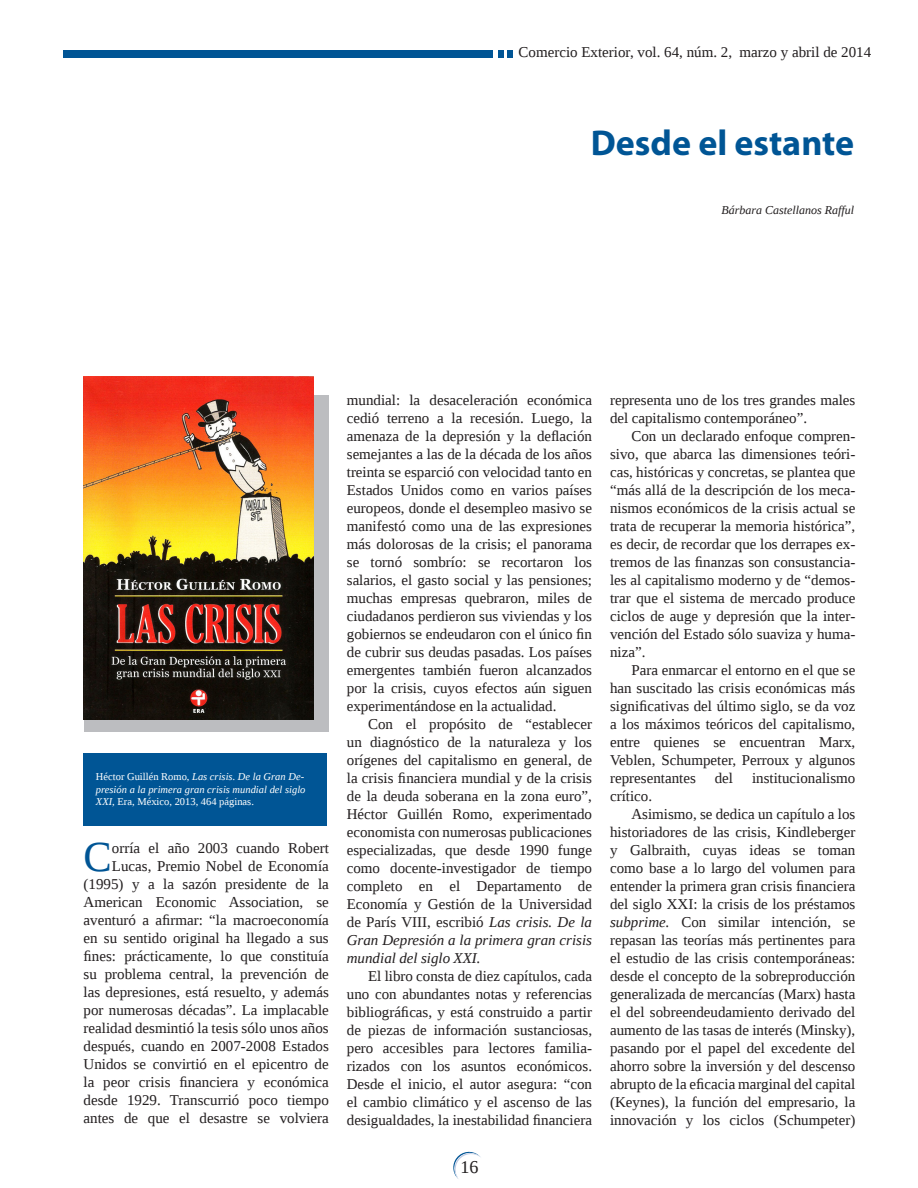
<style>
.page{position:relative;width:918px;height:1188px;background:#fff}
.page>*{position:absolute;margin:0;border:0;box-sizing:border-box;transform-origin:0 0}
.Texto_inicio{font:42.45px "Liberation Serif";color:#005595}
.Titulo{font:700 36px "Myriad";color:#005595}
.t1{font:18px "Liberation Serif";color:#231f20}
.Texto_normal{font:15px/18px "Liberation Serif";color:#231f20;text-align:justify}
.Texto_inicio-2{font:15px/18px "Liberation Serif";color:#231f20;text-align:right}
.Autor{font:italic 12px "Liberation Serif";color:#231f20}
.Pie_de_foto{font:italic 10.5px/12.6px "Liberation Serif";color:#fff}
.s1{font-style:normal}
.s2{font-style:italic}
</style>
<div class="page">
<svg style="left:498px;top:50px;width:15px;height:7px"></svg>
<div style="left:64px;top:50px;width:429px;height:7px;background:#005595"></div>
<svg style="left:453px;top:1151px;width:28px;height:28px"></svg>
<div style="left:84px;top:395px;width:244px;height:337px;background:#bcbdc0"></div>
<img style="left:83px;top:377px;width:231px;height:343px">
<div style="left:83px;top:753px;width:243px;height:72px;background:#005595"></div>
<p class="Texto_normal" style="left:519px;top:43px;width:354px">Comercio Exterior, vol. 64, núm. 2, marzo y abril de 2014</p>
<p class="Titulo" style="left:591px;top:124px;width:265px">Desde el estante</p>
<p class="Autor" style="left:722px;top:202px;width:134px">Bárbara Castellanos Rafful</p>
<p class="Pie_de_foto" style="left:96px;top:770px;width:211px"><span class="s1">Héctor Guillén Romo,</span> Las crisis. De la Gran De&shy;presión a la primera gran crisis mundial del siglo<br>XXI, <span class="s1">Era, México, 2013, 464 páginas.</span></p>
<p class="Texto_inicio-2" style="left:84px;top:839px;width:247px">orría el año 2003 cuando Robert Lucas, Premio Nobel de Economía (1995) y a la sazón presidente de la American Economic Association, se aventuró a afirmar: “la macroeconomía en su sentido original ha llegado a sus fines: prácticamente, lo que constituía su problema central, la prevención de las depresiones, está resuelto, y además por numerosas décadas”. La implacable realidad desmintió la tesis sólo unos años después, cuando en 2007-2008 Estados Unidos se convirtió en el epicentro de la peor crisis financiera y económica desde 1929. Transcurrió poco tiempo antes de que el desastre se volviera</p>
<p class="Texto_inicio" style="left:84px;top:829px;width:30px">C</p>
<p class="Texto_inicio-2" style="left:347px;top:391px;width:247px;text-align:justify">mundial: la desaceleración económica cedió terreno a la recesión. Luego, la amenaza de la depresión y la deflación semejantes a las de la década de los años treinta se esparció con velocidad tanto en Estados Unidos como en varios países europeos, donde el desempleo masivo se manifestó como una de las expresiones más dolorosas de la crisis; el panorama se tornó sombrío: se recortaron los salarios, el gasto social y las pensiones; muchas empresas quebraron, miles de ciudadanos perdieron sus viviendas y los gobiernos se endeudaron con el único fin de cubrir sus deudas pasadas. Los países emergentes también fueron alcanzados por la crisis, cuyos efectos aún siguen experimentándose en la actualidad.</p>
<p class="Texto_normal" style="left:347px;top:715px;width:247px;text-indent:21px">Con el propósito de “establecer un diagnóstico de la naturaleza y los orígenes del capitalismo en general, de la crisis financiera mundial y de la crisis de la deuda soberana en la zona euro”, Héctor Guillén Romo, experimentado economista con numerosas publicaciones especializadas, que desde 1990 funge como docente-investigador de tiempo completo en el Departamento de Economía y Gestión de la Universidad de París VIII, escribió <span class="s2">Las crisis. De la Gran Depresión a la primera gran crisis mundial del siglo XXI.</span></p>
<p class="Texto_normal" style="left:347px;top:967px;width:247px;text-indent:21px">El libro consta de diez capítulos, cada uno con abundantes notas y referencias bibliográficas, y está construido a partir de piezas de información sustanciosas, pero accesibles para lectores familia&shy;rizados con los asuntos económicos.<br>Desde el inicio, el autor asegura: “con el cambio climático y el ascenso de las desigualdades, la inestabilidad financiera</p>
<p class="t1" style="left:460px;top:1155px;width:19px">16</p>
<p class="Texto_normal" style="left:610px;top:391px;width:247px">representa uno de los tres grandes males del capitalismo contemporáneo”.</p>
<p class="Texto_normal" style="left:610px;top:427px;width:247px;text-indent:21px">Con un declarado enfoque compren&shy;sivo, que abarca las dimensiones teóri&shy;cas, históricas y concretas, se plantea que “más allá de la descripción de los meca&shy;nismos económicos de la crisis actual se trata de recuperar la memoria histórica”, es decir, de recordar que los derrapes ex&shy;tremos de las finanzas son consustancia&shy;les al capitalismo moderno y de “demos&shy;trar que el sistema de mercado produce ciclos de auge y depresión que la inter&shy;vención del Estado sólo suaviza y huma&shy;niza”.</p>
<p class="Texto_normal" style="left:610px;top:661px;width:247px;text-indent:21px">Para enmarcar el entorno en el que se han suscitado las crisis económicas más significativas del último siglo, se da voz a los máximos teóricos del capitalismo, entre quienes se encuentran Marx, Veblen, Schumpeter, Perroux y algunos representantes</p>
<p class="Texto_normal" style="left:715px;top:769px;width:20px">del</p>
<p class="Texto_normal" style="left:752px;top:769px;width:105px">institucionalismo</p>
<p class="Texto_normal" style="left:610px;top:787px;width:44px">crítico.</p>
<p class="Texto_normal" style="left:610px;top:805px;width:247px;text-indent:21px">Asimismo, se dedica un capítulo a los historiadores de las crisis, Kindleberger y Galbraith, cuyas ideas se toman como base a lo largo del volumen para entender la primera gran crisis financiera del siglo XXI: la crisis de los préstamos <span class="s2">subprime.</span> Con similar intención, se repasan las teorías más pertinentes para el estudio de las crisis contemporáneas: desde el concepto de la sobreproducción generalizada de mercancías (Marx) hasta el del sobreendeudamiento derivado del aumento de las tasas de interés (Minsky), pasando por el papel del excedente del ahorro sobre la inversión y del descenso abrupto de la eficacia marginal del capital (Keynes), la función del empresario, la innovación y los ciclos (Schumpeter)</p>
</div>
